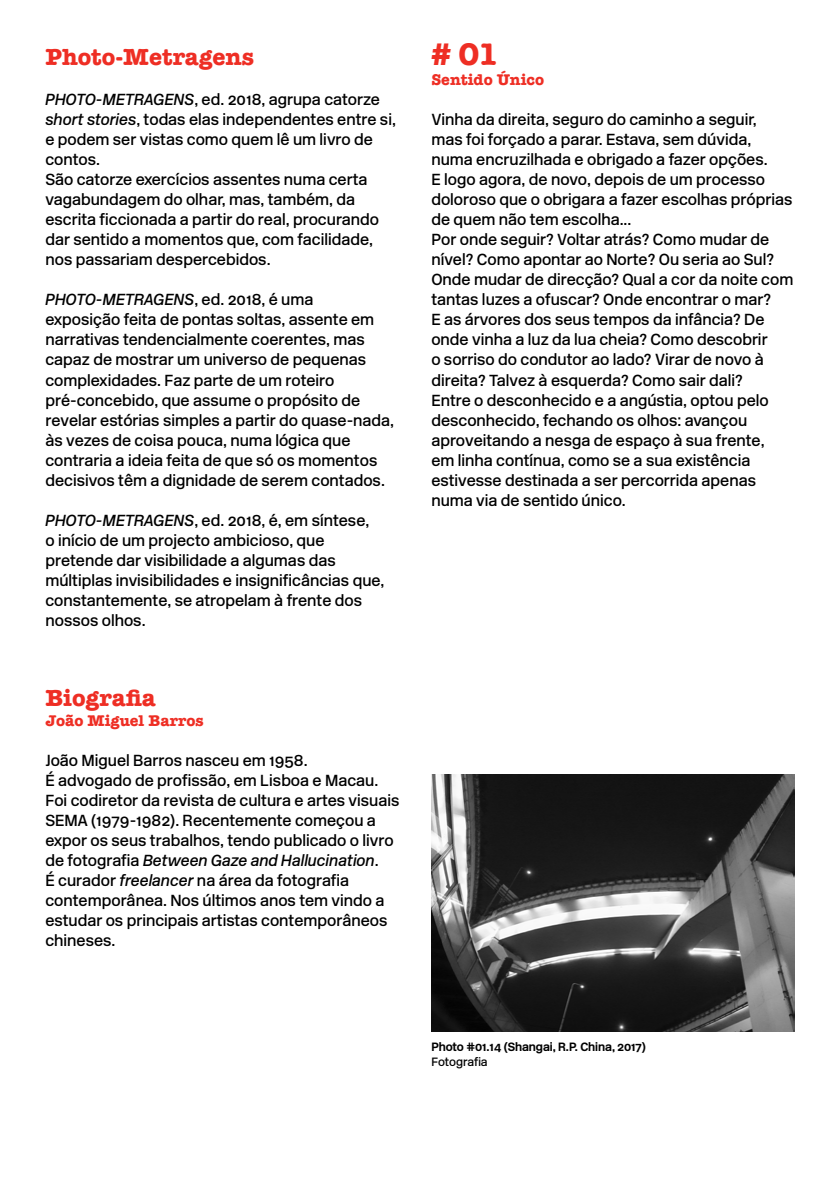
<style>
.page{position:relative;width:840px;height:1191px;background:#fff}
.page>*{position:absolute;margin:0;border:0;box-sizing:border-box;transform-origin:0 0}
.t1{font:700 32px "American Typewriter";color:#ee2e24}
.t2{font:700 24px "American Typewriter";color:#ee2e24}
.t3{font:500 16px/20px "New Rail Alphabet";color:#000}
.t4{font:700 16px "American Typewriter";color:#ee2e24}
.t5{font:700 12px "New Rail Alphabet";letter-spacing:-.005em;color:#000}
.t6{font:500 12px "New Rail Alphabet";letter-spacing:-.005em;color:#000}
.s1{font-style:italic}
</style>
<div class="page">
<img style="left:431px;top:774px;width:363px;height:257px">
<h2 class="t2" style="left:45px;top:37px;width:210px">Photo-Metragens</h2>
<p class="t3" style="left:45px;top:90px;width:352px"><span class="s1">PHOTO-METRAGENS</span>, ed. 2018, agrupa catorze <span class="s1">short stories</span>, todas elas independentes entre si, e podem ser vistas como quem lê um livro de contos.<br>São catorze exercícios assentes numa certa vagabundagem do olhar, mas, também, da escrita ficcionada a partir do real, procurando dar sentido a momentos que, com facilidade, nos passariam despercebidos.</p>
<p class="t3" style="left:45px;top:290px;width:350px"><span class="s1">PHOTO-METRAGENS</span>, ed. 2018, é uma<br>exposição feita de pontas soltas, assente em narrativas tendencialmente coerentes, mas capaz de mostrar um universo de pequenas complexidades. Faz parte de um roteiro pré-concebido, que assume o propósito de revelar estórias simples a partir do quase-nada, às vezes de coisa pouca, numa lógica que contraria a ideia feita de que só os momentos decisivos têm a dignidade de serem contados.</p>
<p class="t3" style="left:45px;top:510px;width:340px"><span class="s1">PHOTO-METRAGENS</span>, ed. 2018, é, em síntese,<br>o início de um projecto ambicioso, que pretende dar visibilidade a algumas das múltiplas invisibilidades e insignificâncias que, constantemente, se atropelam à frente dos nossos olhos.</p>
<h2 class="t2" style="left:45px;top:677px;width:112px">Biografia</h2>
<p class="t4" style="left:45px;top:706px;width:159px">João Miguel Barros</p>
<p class="t3" style="left:45px;top:750px;width:355px">João Miguel Barros nasceu em 1958.<br>É advogado de profissão, em Lisboa e Macau.<br>Foi codiretor da revista de cultura e artes visuais SEMA (1979-1982). Recentemente começou a expor os seus trabalhos, tendo publicado o livro de fotografia <span class="s1">Between Gaze and Hallucination</span>.<br>É curador <span class="s1">freelancer</span> na área da fotografia contemporânea. Nos últimos anos tem vindo a estudar os principais artistas contemporâneos chineses.</p>
<h1 class="t1" style="left:431px;top:27px;width:68px"># 01</h1>
<p class="t4" style="left:431px;top:66px;width:114px">Sentido Único</p>
<p class="t3" style="left:431px;top:110px;width:363px">Vinha da direita, seguro do caminho a seguir,<br>mas foi forçado a parar. Estava, sem dúvida, numa encruzilhada e obrigado a fazer opções.<br>E logo agora, de novo, depois de um processo doloroso que o obrigara a fazer escolhas próprias de quem não tem escolha...<br>Por onde seguir? Voltar atrás? Como mudar de nível? Como apontar ao Norte? Ou seria ao Sul?<br>Onde mudar de direcção? Qual a cor da noite com tantas luzes a ofuscar? Onde encontrar o mar?<br>E as árvores dos seus tempos da infância? De onde vinha a luz da lua cheia? Como descobrir<br>o sorriso do condutor ao lado? Virar de novo à direita? Talvez à esquerda? Como sair dali?<br>Entre o desconhecido e a angústia, optou pelo desconhecido, fechando os olhos: avançou aproveitando a nesga de espaço à sua frente,<br>em linha contínua, como se a sua existência estivesse destinada a ser percorrida apenas numa via de sentido único.</p>
<p class="t5" style="left:431px;top:1038px;width:216px">Photo #01.14 (Shangai, R.P. China, 2017)</p>
<p class="t6" style="left:431px;top:1053px;width:58px">Fotografia</p>
</div>
